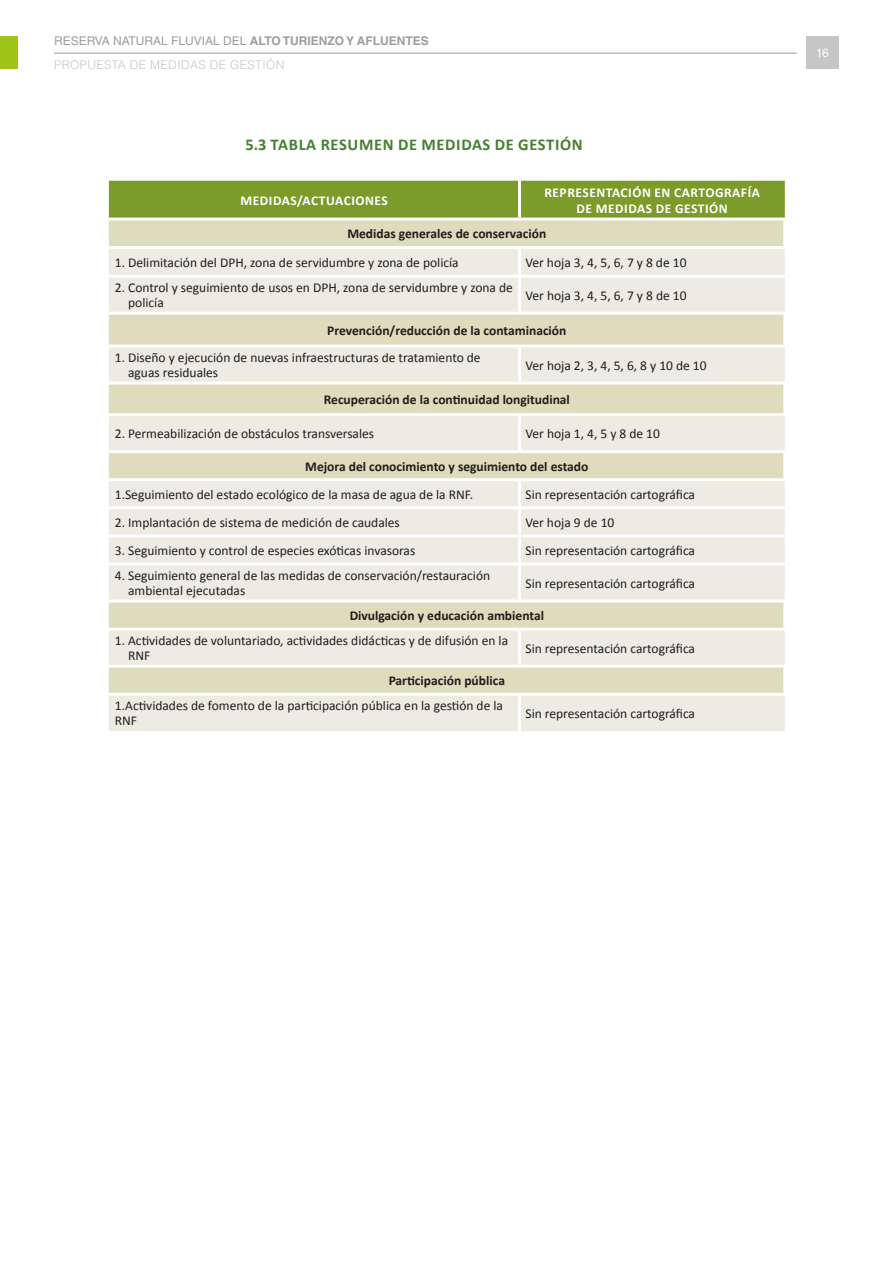
<style>
.page{position:relative;width:893px;height:1263px;background:#fff}
.page>*{position:absolute;margin:0;border:0;box-sizing:border-box;transform-origin:0 0}
.t1{font:700 16.5px "Calibri";letter-spacing:.04em;color:#457f30}
.t2{font:13.5px/14.9px "Calibri";color:#1d1d1b}
.t3{font:700 13.5px "Calibri";color:#1d1d1b}
.t4{font:700 13.5px "Calibri";letter-spacing:.04em;color:#fff}
.t5{font:300 12px/24.5px "Helvetica LT Std";letter-spacing:.03em;color:#c6c6c6}
.t6{font:12px "Helvetica LT Std";color:#fff}
.s1{font-weight:400;color:#9d9d9c}
.s2{font-weight:700;color:#9d9d9c}
</style>
<div class="page">
<hr style="left:54px;top:53px;width:743px;height:1px;background:#9d9d9c">
<div style="left:0;top:36px;width:18px;height:33px;background:#a0c519"></div>
<div style="left:806px;top:36px;width:33px;height:33px;background:#c6c6c6"></div>
<div style="left:109px;top:181px;width:676px;height:37px;background:#7b9b2b"></div>
<div style="left:109px;top:221px;width:674px;height:25px;background:#dfdcbe"></div>
<svg style="left:109px;top:249px;width:676px;height:482px;background:#e9e6d8"></svg>
<hr style="left:518px;top:181px;width:3px;height:37px;background:#fff">
<hr style="left:518px;top:249px;width:3px;height:26px;background:#fff">
<hr style="left:518px;top:278px;width:3px;height:34px;background:#fff">
<hr style="left:518px;top:348px;width:3px;height:34px;background:#fff">
<hr style="left:518px;top:416px;width:3px;height:34px;background:#fff">
<hr style="left:518px;top:481px;width:3px;height:25px;background:#fff">
<hr style="left:109px;top:506px;width:410px;height:3px;background:#fff">
<hr style="left:519px;top:506px;width:266px;height:3px;background:#fff">
<hr style="left:518px;top:509px;width:3px;height:25px;background:#fff">
<hr style="left:109px;top:534px;width:410px;height:3px;background:#fff">
<hr style="left:519px;top:534px;width:266px;height:3px;background:#fff">
<hr style="left:518px;top:537px;width:3px;height:26px;background:#fff">
<hr style="left:518px;top:566px;width:3px;height:33px;background:#fff">
<hr style="left:518px;top:631px;width:3px;height:34px;background:#fff">
<hr style="left:518px;top:696px;width:3px;height:35px;background:#fff">
<hr style="left:109px;top:275px;width:410px;height:3px;background:#fff">
<hr style="left:109px;top:312px;width:410px;height:3px;background:#fff">
<hr style="left:519px;top:275px;width:266px;height:3px;background:#fff">
<hr style="left:519px;top:312px;width:267px;height:3px;background:#fff">
<hr style="left:783px;top:315px;width:3px;height:30px;background:#fff">
<hr style="left:109px;top:345px;width:410px;height:3px;background:#fff">
<hr style="left:519px;top:345px;width:267px;height:3px;background:#fff">
<hr style="left:109px;top:413px;width:410px;height:3px;background:#fff">
<hr style="left:109px;top:450px;width:410px;height:3px;background:#fff">
<hr style="left:519px;top:413px;width:267px;height:3px;background:#fff">
<hr style="left:519px;top:450px;width:267px;height:3px;background:#fff">
<hr style="left:783px;top:453px;width:3px;height:25px;background:#fff">
<hr style="left:109px;top:478px;width:410px;height:3px;background:#fff">
<hr style="left:519px;top:478px;width:267px;height:3px;background:#fff">
<hr style="left:109px;top:563px;width:410px;height:3px;background:#fff">
<hr style="left:109px;top:599px;width:410px;height:3px;background:#fff">
<hr style="left:519px;top:563px;width:266px;height:3px;background:#fff">
<hr style="left:519px;top:599px;width:267px;height:3px;background:#fff">
<hr style="left:783px;top:602px;width:3px;height:26px;background:#fff">
<hr style="left:109px;top:628px;width:410px;height:3px;background:#fff">
<hr style="left:519px;top:628px;width:267px;height:3px;background:#fff">
<hr style="left:109px;top:665px;width:410px;height:3px;background:#fff">
<hr style="left:519px;top:665px;width:267px;height:3px;background:#fff">
<hr style="left:783px;top:668px;width:3px;height:25px;background:#fff">
<hr style="left:109px;top:693px;width:410px;height:3px;background:#fff">
<hr style="left:519px;top:693px;width:267px;height:3px;background:#fff">
<hr style="left:109px;top:382px;width:410px;height:3px;background:#fff">
<hr style="left:519px;top:382px;width:267px;height:3px;background:#fff">
<hr style="left:783px;top:385px;width:3px;height:28px;background:#fff">
<p class="t5" style="left:54px;top:28px;width:376px"><span class="s1">RESERVA NATURAL FLUVIAL DEL</span> <span class="s2">ALTO TURIENZO Y AFLUENTES<br></span>PROPUESTA DE MEDIDAS DE GESTIÓN</p>
<p class="t1" style="left:245px;top:134px;width:339px">5.3 TABLA RESUMEN DE MEDIDAS DE GESTIÓN</p>
<p class="t4" style="left:544px;top:184px;width:217px">REPRESENTACIÓN EN CARTOGRAFÍA</p>
<p class="t4" style="left:577px;top:200px;width:153px">DE MEDIDAS DE GESTIÓN</p>
<p class="t3" style="left:347px;top:226px;width:200px">Medidas generales de conservación</p>
<p class="t2" style="left:115px;top:254px;width:345px">1. Delimitación del DPH, zona de servidumbre y zona de policía</p>
<p class="t2" style="left:525px;top:254px;width:163px">Ver hoja 3, 4, 5, 6, 7 y 8 de 10</p>
<p class="t2" style="left:128px;top:280px;width:386px;text-indent:-13px">2. Control y seguimiento de usos en DPH, zona de servidumbre y zona de policía</p>
<p class="t2" style="left:525px;top:287px;width:163px">Ver hoja 3, 4, 5, 6, 7 y 8 de 10</p>
<p class="t3" style="left:327px;top:322px;width:241px">Prevención/reducción de la contaminación</p>
<p class="t2" style="left:128px;top:350px;width:354px;text-indent:-13px">1. Diseño y ejecución de nuevas infraestructuras de tratamiento de aguas residuales</p>
<p class="t2" style="left:525px;top:357px;width:183px">Ver hoja 2, 3, 4, 5, 6, 8 y 10 de 10</p>
<p class="t3" style="left:324px;top:391px;width:248px">Recuperación de la continuidad longitudinal</p>
<p class="t2" style="left:115px;top:426px;width:261px">2. Permeabilización de obstáculos transversales</p>
<p class="t2" style="left:525px;top:426px;width:136px">Ver hoja 1, 4, 5 y 8 de 10</p>
<p class="t3" style="left:305px;top:458px;width:285px">Mejora del conocimiento y seguimiento del estado</p>
<p class="t2" style="left:115px;top:486px;width:360px">1.Seguimiento del estado ecológico de la masa de agua de la RNF.</p>
<p class="t2" style="left:525px;top:486px;width:171px">Sin representación cartográfica</p>
<p class="t2" style="left:115px;top:514px;width:287px">2. Implantación de sistema de medición de caudales</p>
<p class="t2" style="left:525px;top:514px;width:90px">Ver hoja 9 de 10</p>
<p class="t2" style="left:115px;top:542px;width:302px">3. Seguimiento y control de especies exóticas invasoras</p>
<p class="t2" style="left:525px;top:542px;width:171px">Sin representación cartográfica</p>
<p class="t2" style="left:128px;top:568px;width:364px;text-indent:-13px">4. Seguimiento general de las medidas de conservación/restauración ambiental ejecutadas</p>
<p class="t2" style="left:525px;top:575px;width:171px">Sin representación cartográfica</p>
<p class="t3" style="left:350px;top:607px;width:196px">Divulgación y educación ambiental</p>
<p class="t2" style="left:128px;top:633px;width:381px;text-indent:-13px">1. Actividades de voluntariado, actividades didácticas y de difusión en la<br>RNF</p>
<p class="t2" style="left:525px;top:640px;width:171px">Sin representación cartográfica</p>
<p class="t3" style="left:389px;top:672px;width:118px">Participación pública</p>
<p class="t2" style="left:115px;top:698px;width:390px">1.Actividades de fomento de la participación pública en la gestión de la<br>RNF</p>
<p class="t2" style="left:525px;top:705px;width:171px">Sin representación cartográfica</p>
<p class="t4" style="left:240px;top:192px;width:149px">MEDIDAS/ACTUACIONES</p>
<p class="t6" style="left:816px;top:46px;width:14px">16</p>
</div>
